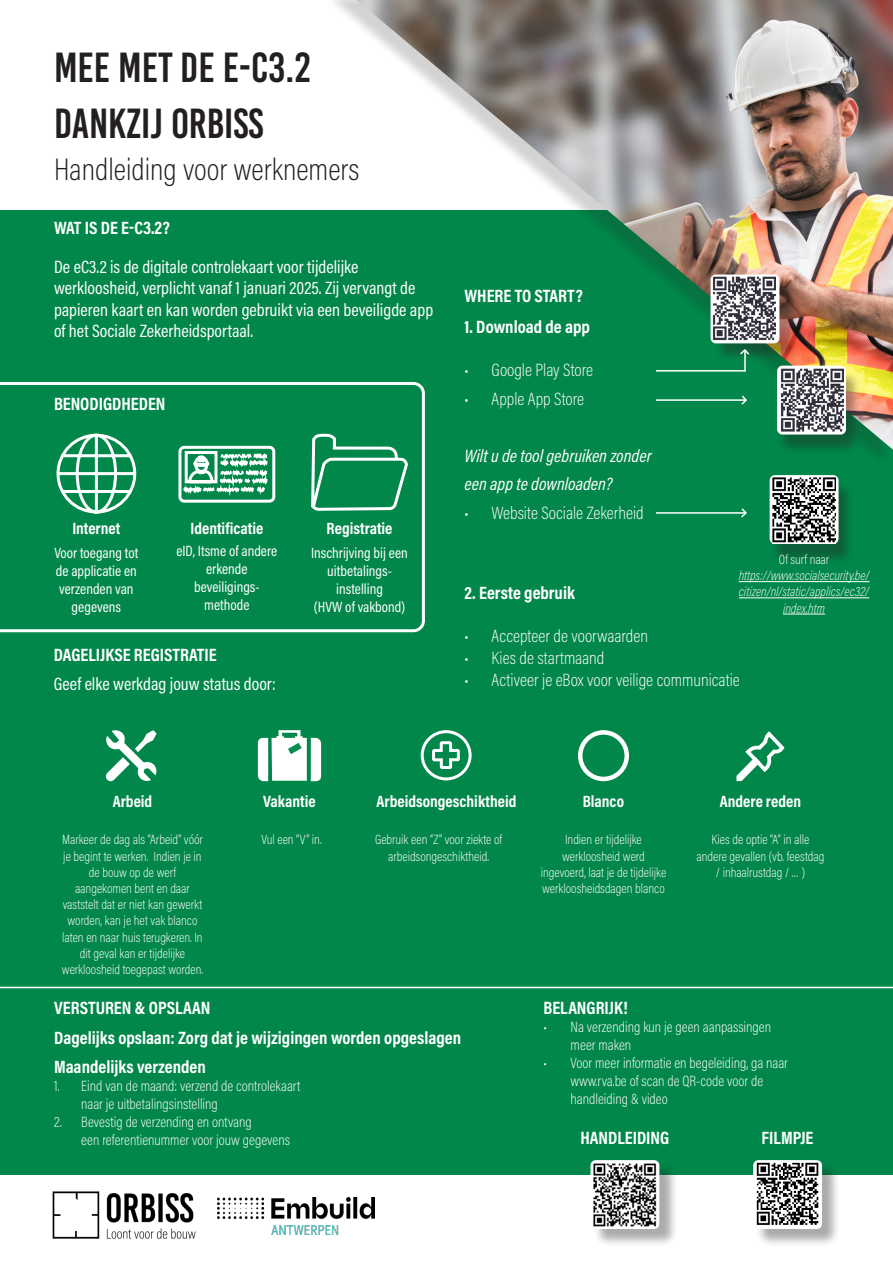
<style>
.page{position:relative;width:893px;height:1263px;background:#fff}
.page>*{position:absolute;margin:0;border:0;box-sizing:border-box;transform-origin:0 0}
.t1{font:42px "Bebas Kai";color:#231f20}
.t2{font:200 31.5px "Acumin Pro Cond";color:#231f20}
.t3{font:700 18px "Acumin Pro Cond";color:#fff}
.t4{font:18px/21.6px "Acumin Pro Cond";color:#fff}
.t5{font:200 18px "Acumin Pro Cond";color:#fff}
.t6{font:italic 18px/28.5px "Acumin Pro Cond";color:#fff}
.t7{font:700 16.5px "Acumin Pro Cond";color:#fff}
.t8{font:200 15px/18px "Acumin Pro Cond";color:#fff}
.t9{font:15px/18px "Acumin Pro Cond";color:#fff;text-align:center}
.t10{font:200 13.5px/16.2px "Acumin Pro Cond";color:#fff;text-align:center}
.t11{font:italic 200 13.5px/16.2px "Acumin Pro Cond";color:#fff;text-align:center}
</style>
<div class="page">
<div style="left:0;top:210px;width:893px;height:965px;background:#008749"></div>
<div style="left:325px;top:0;width:566px;height:467px;background:#231f20;opacity:.2"></div>
<img style="left:357px;top:0;width:536px;height:450px">
<svg style="left:0;top:382px;width:425px;height:250px"></svg>
<hr style="left:656px;top:370px;width:89px;height:2px;background:#fff">
<div style="left:713px;top:277px;width:85px;height:85px;background:#231f20;opacity:.38"></div>
<svg style="left:711px;top:274px;width:68px;height:69px"></svg>
<img style="left:712px;top:277px;width:63px;height:64px">
<hr style="left:744px;top:350px;width:2px;height:22px;background:#fff">
<svg style="left:738px;top:348px;width:13px;height:8px"></svg>
<div style="left:776px;top:370px;width:86px;height:86px;background:#231f20;opacity:.38"></div>
<div style="left:777px;top:366px;width:69px;height:68px;background:#fff;border-radius:5px"></div>
<img style="left:780px;top:368px;width:63px;height:64px">
<div style="left:769px;top:480px;width:85px;height:85px;background:#231f20;opacity:.38"></div>
<svg style="left:770px;top:475px;width:68px;height:69px"></svg>
<img style="left:773px;top:478px;width:63px;height:65px">
<svg style="left:105px;top:730px;width:52px;height:52px"></svg>
<svg style="left:258px;top:730px;width:63px;height:51px"></svg>
<svg style="left:420px;top:730px;width:52px;height:51px"></svg>
<svg style="left:736px;top:731px;width:49px;height:51px"></svg>
<div style="left:578px;top:730px;width:51px;height:51px;border:4px solid #fff;border-radius:50%"></div>
<div style="left:593px;top:1162px;width:85px;height:86px;background:#231f20;opacity:.38"></div>
<div style="left:590px;top:1160px;width:69px;height:69px;background:#fff;border-radius:5px"></div>
<img style="left:593px;top:1163px;width:64px;height:64px">
<div style="left:755px;top:1162px;width:86px;height:86px;background:#231f20;opacity:.38"></div>
<div style="left:753px;top:1160px;width:69px;height:69px;background:#fff;border-radius:5px"></div>
<img style="left:756px;top:1162px;width:63px;height:63px">
<hr style="left:0;top:987px;width:893px;height:1px;background:#fff">
<img style="left:52px;top:1191px;width:144px;height:48px">
<img style="left:217px;top:1197px;width:157px;height:37px">
<hr style="left:656px;top:399px;width:89px;height:2px;background:#fff">
<svg style="left:740px;top:394px;width:8px;height:12px"></svg>
<hr style="left:656px;top:512px;width:89px;height:2px;background:#fff">
<hr style="left:739px;top:581px;width:130px;height:1px;background:#fff">
<hr style="left:739px;top:597px;width:130px;height:1px;background:#fff">
<hr style="left:783px;top:614px;width:42px;height:1px;background:#fff">
<svg style="left:739px;top:508px;width:8px;height:10px"></svg>
<p class="t1" style="left:54px;top:45px;width:258px">MEE MET DE E-C3.2</p>
<p class="t1" style="left:54px;top:101px;width:211px">DANKZIJ ORBISS</p>
<p class="t2" style="left:54px;top:149px;width:307px">Handleiding voor werknemers</p>
<p class="t3" style="left:54px;top:216px;width:117px">WAT IS DE E-C3.2?</p>
<p class="t4" style="left:54px;top:255px;width:306px">De eC3.2 is de digitale controlekaart voor tijdelijke</p>
<p class="t4" style="left:54px;top:277px;width:381px">werkloosheid, verplicht vanaf 1 januari 2025. Zij vervangt de papieren kaart en kan worden gebruikt via een beveiligde app of het Sociale Zekerheidsportaal.</p>
<p class="t3" style="left:54px;top:392px;width:113px">BENODIGDHEDEN</p>
<p class="t7" style="left:72px;top:518px;width:50px">Internet</p>
<p class="t7" style="left:190px;top:518px;width:74px">Identificatie</p>
<p class="t7" style="left:327px;top:518px;width:67px">Registratie</p>
<p class="t9" style="left:54px;top:543px;width:86px">Voor toegang tot de applicatie en verzenden van gegevens</p>
<p class="t9" style="left:177px;top:542px;width:102px">eID, Itsme of andere erkende</p>
<p class="t9" style="left:311px;top:543px;width:98px">Inschrijving bij een uitbetalings-</p>
<p class="t9" style="left:336px;top:579px;width:48px">instelling</p>
<p class="t9" style="left:314px;top:597px;width:93px">(HVW of vakbond)</p>
<p class="t9" style="left:194px;top:578px;width:67px">beveiligings-</p>
<p class="t9" style="left:204px;top:596px;width:47px">methode</p>
<p class="t3" style="left:54px;top:643px;width:165px">DAGELIJKSE REGISTRATIE</p>
<p class="t4" style="left:54px;top:672px;width:224px">Geef elke werkdag jouw status door:</p>
<p class="t3" style="left:465px;top:284px;width:120px">WHERE TO START?</p>
<p class="t3" style="left:465px;top:315px;width:127px">1. Download de app</p>
<p class="t5" style="left:465px;top:359px;width:130px">• Google Play Store</p>
<p class="t5" style="left:465px;top:387px;width:121px">• Apple App Store</p>
<p class="t6" style="left:465px;top:441px;width:188px">Wilt u de tool gebruiken zonder een app te downloaden?</p>
<p class="t5" style="left:465px;top:501px;width:181px">• Website Sociale Zekerheid</p>
<p class="t10" style="left:779px;top:551px;width:52px">Of surf naar</p>
<p class="t11" style="left:739px;top:567px;width:132px">https://www.socialsecurity.be/ citizen/nl/static/applics/ec32/ index.htm</p>
<p class="t3" style="left:465px;top:581px;width:112px">2. Eerste gebruik</p>
<p class="t5" style="left:465px;top:625px;width:185px">• Accepteer de voorwaarden</p>
<p class="t5" style="left:465px;top:646px;width:141px">• Kies de startmaand</p>
<p class="t5" style="left:465px;top:668px;width:277px">• Activeer je eBox voor veilige communicatie</p>
<p class="t7" style="left:113px;top:791px;width:41px">Arbeid</p>
<p class="t7" style="left:263px;top:791px;width:54px">Vakantie</p>
<p class="t7" style="left:377px;top:791px;width:141px">Arbeidsongeschiktheid</p>
<p class="t7" style="left:583px;top:791px;width:43px">Blanco</p>
<p class="t7" style="left:720px;top:791px;width:83px">Andere reden</p>
<p class="t10" style="left:62px;top:831px;width:143px">Markeer de dag als “Arbeid” vóór je begint te werken. Indien je in de bouw op de werf aangekomen bent en daar vaststelt dat er niet kan gewerkt worden, kan je het vak blanco laten en naar huis terugkeren. In dit geval kan er tijdelijke werkloosheid toegepast worden.</p>
<p class="t10" style="left:261px;top:831px;width:62px">Vul een “V” in.</p>
<p class="t10" style="left:375px;top:831px;width:129px">Gebruik een “Z” voor ziekte of arbeidsongeschiktheid.</p>
<p class="t10" style="left:696px;top:831px;width:129px">Kies de optie “A” in alle andere gevallen (vb. feestdag / inhaalrustdag / … )</p>
<p class="t10" style="left:541px;top:831px;width:127px">Indien er tijdelijke werkloosheid werd ingevoerd, laat je de tijdelijke werkloosheidsdagen blanco</p>
<p class="t3" style="left:54px;top:995px;width:158px">VERSTUREN &amp; OPSLAAN</p>
<p class="t3" style="left:54px;top:1026px;width:408px">Dagelijks opslaan: Zorg dat je wijzigingen worden opgeslagen</p>
<p class="t3" style="left:54px;top:1055px;width:153px">Maandelijks verzenden</p>
<p class="t8" style="left:81px;top:1076px;width:221px;text-indent:-27px">1. Eind van de maand: verzend de controlekaart naar je uitbetalingsinstelling</p>
<p class="t8" style="left:81px;top:1112px;width:210px;text-indent:-27px">2. Bevestig de verzending en ontvang<br>een referentienummer voor jouw gegevens</p>
<p class="t3" style="left:544px;top:996px;width:86px">BELANGRIJK!</p>
<p class="t8" style="left:571px;top:1017px;width:202px;text-indent:-27px">• Na verzending kun je geen aanpassingen meer maken</p>
<p class="t8" style="left:571px;top:1053px;width:219px;text-indent:-27px">• Voor meer informatie en begeleiding, ga naar www.rva.be of scan de QR-code voor de handleiding &amp; video</p>
<p class="t3" style="left:580px;top:1125px;width:90px">HANDLEIDING</p>
<p class="t3" style="left:762px;top:1125px;width:53px">FILMPJE</p>
</div>
